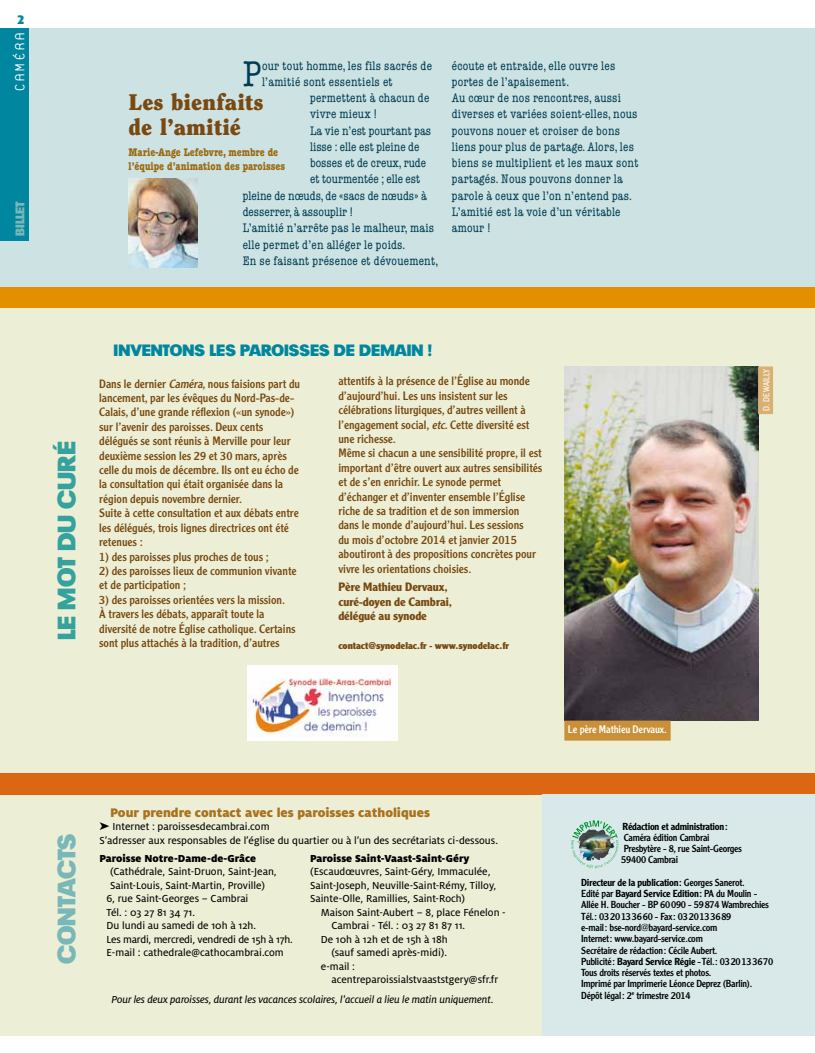
<style>
.page{position:relative;width:815px;height:1053px;background:#fff}
.page>*{position:absolute;margin:0;border:0;box-sizing:border-box;transform-origin:0 0}
.t1{font:condensed 36.12px "American Typewriter";color:#003c53}
.t2{font:900 25px "Plak";color:#35a29d}
.t3{font:900 25px "Plak";color:#7ab7b9}
.t4{font:900 22.5px/25px "Clearface";color:#794912}
.t5{font:100 19.88px "Platelet";letter-spacing:.05em;color:#fff}
.t6{font:900 16.25px "Plak";color:#00879f}
.t7{font:900 13.75px "Milo OT";color:#aa721e}
.t8{font:condensed 12.5px/16.2px "American Typewriter";letter-spacing:.02em;color:#003c53}
.t9{font:condensed 12.5px "American Typewriter";color:#003c53}
.t10{font:900 12.5px "Plak";color:#7ab7b9}
.t11{font:900 12.5px "Dax";color:#00879f}
.t12{font:11.88px/14.4px "Clearface Gothic LH";color:#794912}
.t13{font:700 11.88px/14.4px "Clearface Gothic LH";color:#794912}
.t14{font:11.25px/13.5px "Milo OT Text";color:#000}
.t15{font:11.25px "Milo OT Text Ita";letter-spacing:-.01em;color:#000}
.t16{font:11.25px/13.8px "American Typewriter Bold Cond A";color:#9a6a11}
.t17{font:900 11.25px "Milo OT";color:#000}
.t18{font:11.25px "Milo OT Text";letter-spacing:-.02em;color:#000}
.t19{font:10.62px "Clearface Gothic LH";letter-spacing:-.01em;color:#fff}
.t20{font:10px/11.2px "Clearface Gothic LH";letter-spacing:-.025em;color:#000}
.t21{font:500 10px "Clearface Gothic LH";letter-spacing:-.025em;color:#000}
.t22{font:900 9.62px "Clearface Gothic LH";color:#794912}
.t23{font:300 8.75px "Clearface Gothic LH";letter-spacing:.02em;color:#fff}
.s1{font-style:italic}
.s2{font-weight:500}
</style>
<div class="page">
<div style="left:0;top:287px;width:815px;height:21px;background:#e29000"></div>
<div style="left:0;top:28px;width:815px;height:259px;background:#cde2e2"></div>
<div style="left:0;top:308px;width:815px;height:464px;background:#ecefd5"></div>
<img style="left:129px;top:178px;width:69px;height:89px">
<div style="left:0;top:772px;width:815px;height:22px;background:#dc6712"></div>
<div style="left:0;top:795px;width:542px;height:240px;background:#ecefd5"></div>
<div style="left:542px;top:794px;width:273px;height:241px;background:#d9e9e9"></div>
<img style="left:571px;top:820px;width:48px;height:48px">
<img style="left:564px;top:366px;width:194px;height:354px">
<img style="left:247px;top:665px;width:151px;height:75px">
<div style="left:758px;top:366px;width:15px;height:48px;background:#d9b071"></div>
<div style="left:564px;top:720px;width:107px;height:20px;background:#c99038"></div>
<div style="left:0;top:28px;width:28px;height:213px;background:#00879f"></div>
<p class="t11" style="left:17px;top:12px;width:9px">2</p>
<h3 class="t5" style="left:11px;top:92px;width:62px;rotate:-90deg">cAMeRA</h3>
<p class="t10" style="left:13px;top:236px;width:36px;rotate:-90deg">BILLET</p>
<h1 class="t1" style="left:243px;top:54px;width:20px">P</h1>
<p class="t8" style="left:262px;top:58px;width:171px">our tout homme, les fils sacrés de l’amitié sont essentiels et</p>
<p class="t8" style="left:310px;top:90px;width:121px">permettent à chacun de</p>
<p class="t8" style="left:310px;top:106px;width:68px">vivre mieux !</p>
<p class="t9" style="left:310px;top:124px;width:123px">La vie n’est pourtant pas</p>
<p class="t9" style="left:310px;top:140px;width:111px">lisse : elle est pleine de</p>
<p class="t9" style="left:310px;top:156px;width:118px">bosses et de creux, rude</p>
<p class="t9" style="left:310px;top:172px;width:112px">et tourmentée ; elle est</p>
<p class="t9" style="left:243px;top:189px;width:186px">pleine de nœuds, de «sacs de nœuds» à</p>
<p class="t9" style="left:243px;top:205px;width:112px">desserrer, à assouplir !</p>
<p class="t8" style="left:243px;top:220px;width:193px">L’amitié n’arrête pas le malheur, mais</p>
<p class="t8" style="left:243px;top:236px;width:164px">elle permet d’en alléger le poids.</p>
<p class="t8" style="left:243px;top:253px;width:197px">En se faisant présence et dévouement,</p>
<h3 class="t4" style="left:129px;top:90px;width:137px">Les bienfaits de l’amitié</h3>
<p class="t16" style="left:129px;top:145px;width:158px">Marie-Ange Lefebvre, membre de l’équipe d’animation des paroisses</p>
<p class="t8" style="left:452px;top:58px;width:188px">écoute et entraide, elle ouvre les portes de l’apaisement.<br>Au cœur de nos rencontres, aussi diverses et variées soient-elles, nous pouvons nouer et croiser de bons liens pour plus de partage. Alors, les biens se multiplient et les maux sont partagés. Nous pouvons donner la parole à ceux que l’on n’entend pas.<br>L’amitié est la voie d’un véritable amour !</p>
<h2 class="t2" style="left:52px;top:640px;width:201px;rotate:-90deg">LE MOT DU CURÉ</h2>
<h3 class="t6" style="left:114px;top:341px;width:320px">INVENTONS LES PAROISSES DE DEMAIN !</h3>
<p class="t12" style="left:99px;top:376px;width:202px">Dans le dernier <span class="s1">Caméra</span>, nous faisions part du lancement, par les évêques du Nord-Pas-de-Calais, d’une grande réflexion («un synode») sur l’avenir des paroisses. Deux cents délégués se sont réunis à Merville pour leur deuxième session les 29 et 30 mars, après celle du mois de décembre. Ils ont eu écho de la consultation qui était organisée dans la région depuis novembre dernier.<br>Suite à cette consultation et aux débats entre les délégués, trois lignes directrices ont été retenues :</p>
<p class="t12" style="left:99px;top:549px;width:171px">1) des paroisses plus proches de tous ;</p>
<p class="t12" style="left:99px;top:563px;width:199px">2) des paroisses lieux de communion vivante et de participation ;</p>
<p class="t12" style="left:99px;top:592px;width:198px">3) des paroisses orientées vers la mission.<br>À travers les débats, apparaît toute la diversité de notre Église catholique. Certains sont plus attachés à la tradition, d’autres</p>
<p class="t12" style="left:338px;top:374px;width:205px">attentifs à la présence de l’Église au monde d’aujourd’hui. Les uns insistent sur les célébrations liturgiques, d’autres veillent à l’engagement social, <span class="s1">etc</span>. Cette diversité est une richesse.<br>Même si chacun a une sensibilité propre, il est important d’être ouvert aux autres sensibilités et de s’en enrichir. Le synode permet d’échanger et d’inventer ensemble l’Église riche de sa tradition et de son immersion dans le monde d’aujourd’hui. Les sessions<br>du mois d’octobre 2014 et janvier 2015 aboutiront à des propositions concrètes pour vivre les orientations choisies.</p>
<p class="t13" style="left:338px;top:580px;width:115px">Père Mathieu Dervaux, curé-doyen de Cambrai, délégué au synode</p>
<p class="t22" style="left:338px;top:639px;width:172px">contact@synodelac.fr - www.synodelac.fr</p>
<p class="t23" style="left:761px;top:410px;width:44px;rotate:-90deg">D. Dewailly</p>
<h2 class="t3" style="left:52px;top:964px;width:132px;rotate:-90deg">CONTACTS</h2>
<p class="t7" style="left:110px;top:804px;width:321px">Pour prendre contact avec les paroisses catholiques</p>
<p class="t14" style="left:99px;top:820px;width:400px">➤ I nternet : paroissesdecambrai.com<br>S’adresser aux responsables de l’église du quartier ou à l’un des secrétariats ci-dessous.</p>
<p class="t17" style="left:99px;top:851px;width:158px">Paroisse Notre-Dame-de-Grâce</p>
<p class="t14" style="left:110px;top:865px;width:168px">(Cathédrale, Saint-Druon, Saint-Jean,</p>
<p class="t14" style="left:110px;top:878px;width:157px">Saint-Louis, Saint-Martin, Proville)</p>
<p class="t14" style="left:106px;top:892px;width:143px">6, rue Saint-Georges – Cambrai</p>
<p class="t14" style="left:106px;top:905px;width:90px">Tél. : 03 27 81 34 71.</p>
<p class="t14" style="left:106px;top:919px;width:151px">Du lundi au samedi de 10h à 12h.</p>
<p class="t18" style="left:106px;top:933px;width:188px">Les mardi, mercredi, vendredi de 15h à 17h.</p>
<p class="t14" style="left:106px;top:946px;width:179px">E-mail : cathedrale@cathocambrai.com</p>
<p class="t17" style="left:310px;top:851px;width:161px">Paroisse Saint-Vaast-Saint-Géry</p>
<p class="t14" style="left:310px;top:865px;width:188px">(Escaudœuvres, Saint-Géry, I mmaculée,<br>Saint-Joseph, Neuville-Saint-Rémy, Tilloy,<br>Sainte-Olle, Ramillies, Saint-Roch)</p>
<p class="t14" style="left:321px;top:905px;width:187px">Maison Saint-Aubert – 8, place Fénelon -</p>
<p class="t14" style="left:331px;top:919px;width:135px">Cambrai - Tél. : 03 27 81 87 11.</p>
<p class="t14" style="left:321px;top:932px;width:129px">De 10h à 12h et de 15h à 18h</p>
<p class="t14" style="left:331px;top:946px;width:117px">(sauf samedi après-midi).</p>
<p class="t14" style="left:321px;top:959px;width:36px">e-mail :</p>
<p class="t14" style="left:331px;top:973px;width:169px">acentreparoissialstvaaststgery@sfr.fr</p>
<p class="t15" style="left:112px;top:993px;width:383px">Pour les deux paroisses, durant les vacances scolaires, l'accueil a lieu le matin uniquement.</p>
<p class="t19" style="left:568px;top:722px;width:100px">Le père Mathieu Dervaux.</p>
<p class="t21" style="left:623px;top:819px;width:107px">Rédaction et administration:</p>
<p class="t20" style="left:621px;top:831px;width:122px">Caméra édition Cambrai<br>Presbytère - 8, rue Saint-Georges<br>59400 Cambrai</p>
<p class="t20" style="left:581px;top:876px;width:194px"><span class="s2">Directeur de la publication:</span> Georges Sanerot.<br>Edité par <span class="s2">Bayard Service Edition:</span> PA du Moulin - Allée H. Boucher - BP 60090 - 59874 Wambrechies Tél.: 0320133660 - Fax: 0320133689<br>e-mail: bse-nord@bayard-service.com<br>Internet: www.bayard-service.com<br>Secrétaire de rédaction: Cécile Aubert.<br>Publicité: <span class="s2">Bayard Service Régie</span> - Tél.: 0320133670<br>Tous droits réservés textes et photos.<br>Imprimé par Imprimerie Léonce Deprez (Barlin).<br>Dépôt légal: 2<sup>e</sup> trimestre 2014</p>
</div>
